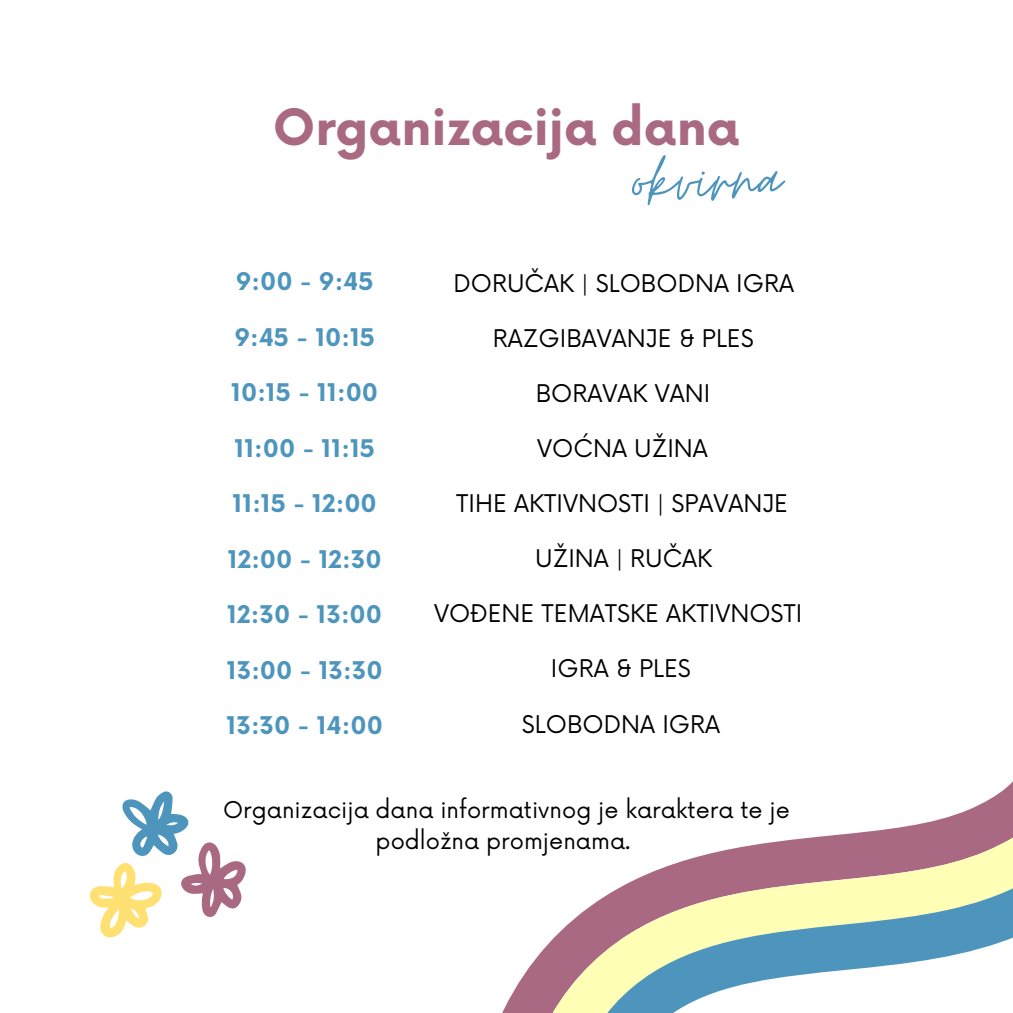
<style>
.page{position:relative;width:1013px;height:1013px;background:#fff}
.page>*{position:absolute;margin:0;border:0;box-sizing:border-box;transform-origin:0 0}
.t1{font:84.5px "Moon Time";color:#4e95bd}
.t2{font:700 48.75px "Now";color:#aa6982}
.t3{font:23.75px "Now";color:#000}
.t4{font:700 23.75px "Now";color:#4e95bd}
.t5{font:22.5px/31px "Now";color:#000;text-align:center}
</style>
<div class="page">
<svg style="left:90px;top:791px;width:113px;height:147px"></svg>
<svg style="left:203px;top:842px;width:21px;height:75px;fill:#aa6982"></svg>
<svg style="left:245px;top:782px;width:767px;height:230px"></svg>
<p class="t2" style="left:273px;top:102px;width:468px">Organizacija dana</p>
<p class="t1" style="left:632px;top:127px;width:150px">okvirna</p>
<p class="t4" style="left:236px;top:268px;width:139px">9:00 - 9:45</p>
<p class="t4" style="left:234px;top:324px;width:142px">9:45 - 10:15</p>
<p class="t4" style="left:231px;top:379px;width:148px">10:15 - 11:00</p>
<p class="t4" style="left:234px;top:435px;width:142px">11:00 - 11:15</p>
<p class="t4" style="left:232px;top:490px;width:146px">11:15 - 12:00</p>
<p class="t4" style="left:228px;top:546px;width:155px">12:00 - 12:30</p>
<p class="t4" style="left:227px;top:601px;width:156px">12:30 - 13:00</p>
<p class="t4" style="left:227px;top:657px;width:157px">13:00 - 13:30</p>
<p class="t4" style="left:226px;top:712px;width:158px">13:30 - 14:00</p>
<p class="t3" style="left:453px;top:270px;width:342px">DORUČAK | SLOBODNA IGRA</p>
<p class="t3" style="left:493px;top:325px;width:262px">RAZGIBAVANJE &amp; PLES</p>
<p class="t3" style="left:535px;top:380px;width:176px">BORAVAK VANI</p>
<p class="t3" style="left:537px;top:435px;width:172px">VOĆNA UŽINA</p>
<p class="t3" style="left:456px;top:490px;width:333px">TIHE AKTIVNOSTI | SPAVANJE</p>
<p class="t3" style="left:535px;top:545px;width:179px">UŽINA | RUČAK</p>
<p class="t3" style="left:434px;top:600px;width:370px">VOĐENE TEMATSKE AKTIVNOSTI</p>
<p class="t3" style="left:551px;top:655px;width:141px">IGRA &amp; PLES</p>
<p class="t3" style="left:522px;top:710px;width:200px">SLOBODNA IGRA</p>
<p class="t5" style="left:223px;top:795px;width:568px">Organizacija dana informativnog je karaktera te je podložna promjenama.</p>
</div>
